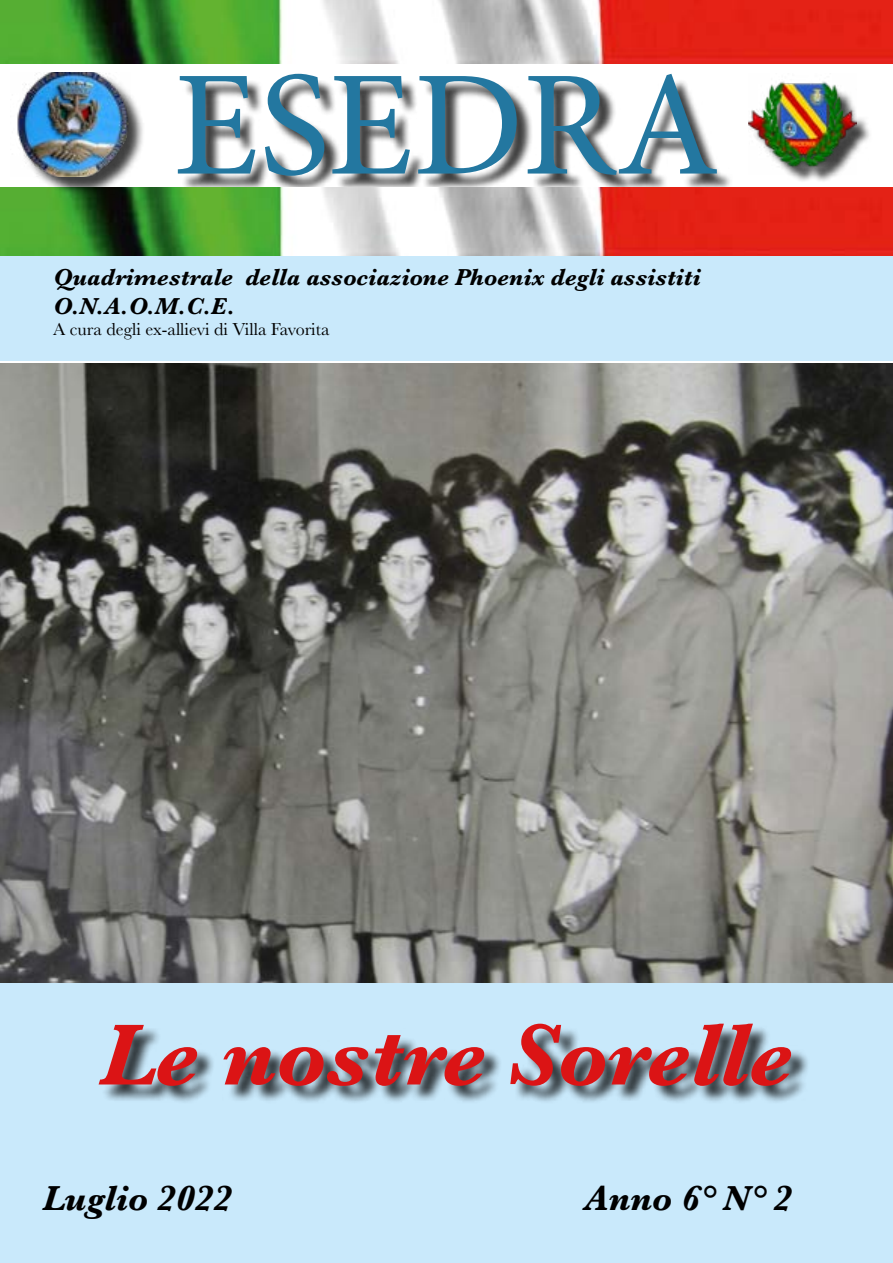
<style>
.page{position:relative;width:893px;height:1263px;background:#fff}
.page>*{position:absolute;margin:0;border:0;box-sizing:border-box;transform-origin:0 0}
.t1{font:150px "Minion Pro";color:#2377a0}
.t2{font:italic 700 90px "Baskerville";color:#db1415}
.t3{font:italic 700 36px "Baskerville";color:#000}
.t4{font:italic 700 24px/28.8px "Baskerville";color:#000}
.t5{font:18px "Baskerville";color:#000}
</style>
<div class="page">
<img style="left:0;top:0;width:893px;height:64px">
<div style="left:182px;top:77px;width:550px;height:114px;background:#000;opacity:.75"></div>
<img style="left:0;top:188px;width:893px;height:68px">
<div style="left:21px;top:75px;width:124px;height:121px;background:#000;opacity:.75"></div>
<img style="left:17px;top:72px;width:113px;height:104px">
<div style="left:753px;top:87px;width:120px;height:96px;background:#000;opacity:.75"></div>
<img style="left:749px;top:81px;width:107px;height:94px">
<div style="left:0;top:256px;width:893px;height:105px;background:#c9e9fb"></div>
<div style="left:0;top:981px;width:893px;height:282px;background:#c9e9fb"></div>
<div style="left:101px;top:1025px;width:709px;height:78px;background:#000;opacity:.75"></div>
<img style="left:0;top:364px;width:893px;height:618px">
<h1 class="t1" style="left:173px;top:25px;width:547px">ESEDRA</h1>
<p class="t4" style="left:53px;top:263px;width:649px">Quadrimestrale della associazione Phoenix degli assistiti<br>O.N.A.O.M.C.E.</p>
<p class="t5" style="left:53px;top:318px;width:278px">A cura degli ex-allievi di Villa Favorita</p>
<h2 class="t2" style="left:99px;top:993px;width:695px">Le nostre Sorelle</h2>
<h3 class="t3" style="left:43px;top:1173px;width:191px">Luglio 2022</h3>
<h3 class="t3" style="left:584px;top:1173px;width:209px">Anno 6° N° 2</h3>
</div>
